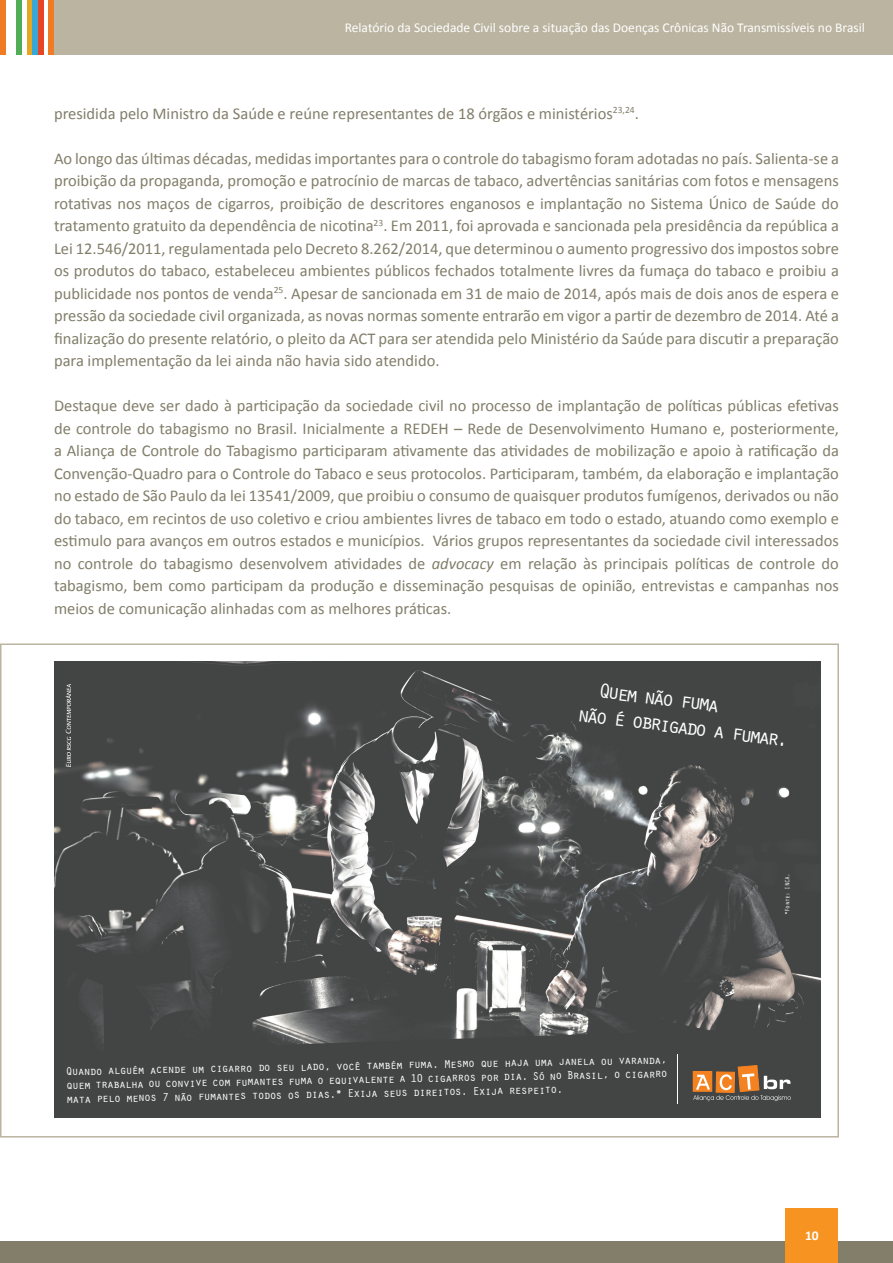
<style>
.page{position:relative;width:893px;height:1263px;background:#fff}
.page>*{position:absolute;margin:0;border:0;box-sizing:border-box;transform-origin:0 0}
.t1{font:21.45px/25.7px "Orator Std";color:#fff}
.t2{font:16.5px/22.5px "Calibri";color:#827e6a;text-align:justify}
.t3{font:13.5px "Calibri";color:#fff}
.t4{font:700 13.5px "Calibri";color:#fff}
.t5{font:11.7px/14px "Orator Std";color:#fff;text-align:justify}
.t6{font:6.45px "Orator Std";letter-spacing:-.1em;color:#fff}
.s1{font-style:italic}
</style>
<div class="page">
<div style="left:54px;top:0;width:839px;height:54px;background:#bbb4a1"></div>
<div style="left:0;top:0;width:5px;height:54px;background:#ef7c25"></div>
<div style="left:27px;top:0;width:5px;height:54px;background:#e3a723"></div>
<div style="left:32px;top:0;width:6px;height:54px;background:#37a7d5"></div>
<div style="left:38px;top:0;width:5px;height:54px;background:#e64624"></div>
<div style="left:16px;top:0;width:6px;height:54px;background:#51ae56"></div>
<div style="left:49px;top:0;width:5px;height:54px;background:#ef7c25"></div>
<div style="left:0;top:1242px;width:893px;height:21px;background:#827e6a"></div>
<div style="left:786px;top:1209px;width:52px;height:54px;background:#f79320"></div>
<img style="left:54px;top:661px;width:767px;height:456px">
<svg style="left:693px;top:1065px;width:98px;height:36px"></svg>
<hr style="left:677px;top:1055px;width:1px;height:49px;background:#fff">
<svg style="left:66px;top:684px;width:5px;height:83px"></svg>
<p class="t3" style="left:345px;top:18px;width:522px">Relatório da Sociedade Civil sobre a situação das Doenças Crônicas Não Transmissíveis no Brasil</p>
<p class="t2" style="left:54px;top:101px;width:586px">presidida pelo Ministro da Saúde e reúne representantes de 18 órgãos e ministérios<sup>23,24</sup>.</p>
<p class="t2" style="left:54px;top:146px;width:786px">Ao longo das últimas décadas, medidas importantes para o controle do tabagismo foram adotadas no país. Salienta-se a proibição da propaganda, promoção e patrocínio de marcas de tabaco, advertências sanitárias com fotos e mensagens rotativas nos maços de cigarros, proibição de descritores enganosos e implantação no Sistema Único de Saúde do tratamento gratuito da dependência de nicotina<sup>23</sup>. Em 2011, foi aprovada e sancionada pela presidência da república a Lei 12.546/2011, regulamentada pelo Decreto 8.262/2014, que determinou o aumento progressivo dos impostos sobre os produtos do tabaco, estabeleceu ambientes públicos fechados totalmente livres da fumaça do tabaco e proibiu a publicidade nos pontos de venda<sup>25</sup>. Apesar de sancionada em 31 de maio de 2014, após mais de dois anos de espera e pressão da sociedade civil organizada, as novas normas somente entrarão em vigor a partir de dezembro de 2014. Até a finalização do presente relatório, o pleito da ACT para ser atendida pelo Ministério da Saúde para discutir a preparação para implementação da lei ainda não havia sido atendido.</p>
<p class="t2" style="left:54px;top:394px;width:786px">Destaque deve ser dado à participação da sociedade civil no processo de implantação de políticas públicas efetivas de controle do tabagismo no Brasil. Inicialmente a REDEH – Rede de Desenvolvimento Humano e, posteriormente, a Aliança de Controle do Tabagismo participaram ativamente das atividades de mobilização e apoio à ratificação da Convenção-Quadro para o Controle do Tabaco e seus protocolos. Participaram, também, da elaboração e implantação no estado de São Paulo da lei 13541/2009, que proibiu o consumo de quaisquer produtos fumígenos, derivados ou não do tabaco, em recintos de uso coletivo e criou ambientes livres de tabaco em todo o estado, atuando como exemplo e estimulo para avanços em outros estados e municípios. Vários grupos representantes da sociedade civil interessados no controle do tabagismo desenvolvem atividades de <span class="s1">advocacy</span> em relação às principais políticas de controle do tabagismo, bem como participam da produção e disseminação pesquisas de opinião, entrevistas e campanhas nos meios de comunicação alinhadas com as melhores práticas.</p>
<h1 class="t1" style="left:582px;top:674px;width:215px;text-indent:18px;rotate:7deg">Quem não fuma<br>não é obrigado a fumar.</h1>
<p class="t5" style="left:66px;top:1063px;width:603px;rotate:-1deg">Quando alguém acende um cigarro do seu lado, você também fuma. Mesmo que haja uma janela ou varanda, quem trabalha ou convive com fumantes fuma o equivalente a 10 cigarros por dia. Só no Brasil, o cigarro mata pelo menos 7 não fumantes todos os dias.* Exija seus direitos. Exija respeito.</p>
<p class="t6" style="left:783px;top:915px;width:44px;rotate:-90deg">*Fonte: INCA.</p>
<p class="t4" style="left:805px;top:1226px;width:15px">10</p>
</div>
